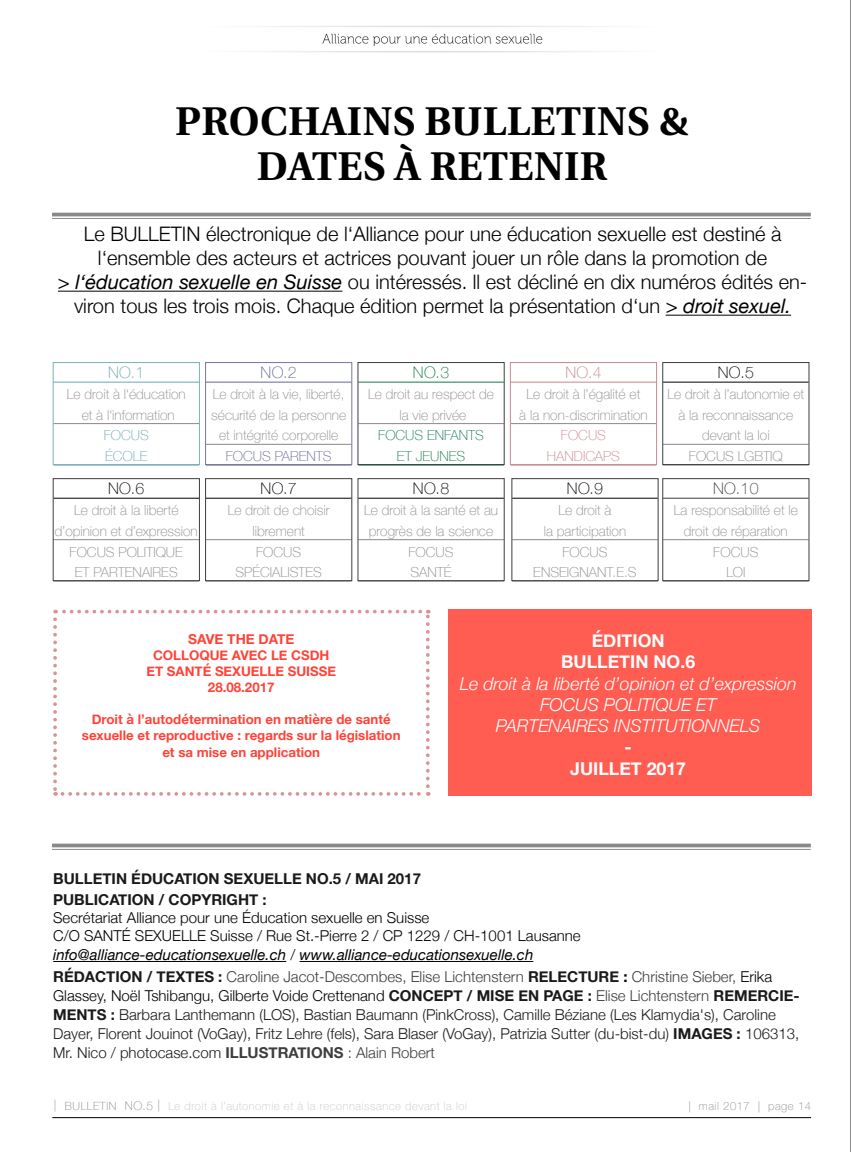
<style>
.page{position:relative;width:851px;height:1152px;background:#fff}
.page>*{position:absolute;margin:0;border:0;box-sizing:border-box;transform-origin:0 0}
.t1{font:700 40px/45px "Utopia";letter-spacing:.01em;color:#000;text-align:center}
.t2{font:300 20px/24px "Helvetica Neue";color:#000;text-align:center}
.t3{font:italic 300 17.75px/21.2px "Helvetica Neue";color:#fff;text-align:center}
.t4{font:700 17.75px/21.2px "Helvetica Neue";color:#fff;text-align:center}
.t5{font:100 15.88px "Helvetica Neue";letter-spacing:.02em;color:#000}
.t6{font:100 15.88px "Helvetica Neue";color:#3e3d40}
.t7{font:100 15.88px "Helvetica Neue";color:#6aa7b2}
.t8{font:100 15.88px "Helvetica Neue";color:#c8858f}
.t9{font:100 15.88px "Helvetica Neue";color:#15784e}
.t10{font:100 15.88px "Helvetica Neue";color:#669}
.t11{font:300 15px/18.8px "Helvetica Neue";color:#1a1a1a}
.t12{font:300 15px/18.4px "Helvetica Neue";color:#000}
.t13{font:700 15px/21.2px "Helvetica Neue";color:#1a1a1a}
.t14{font:100 13.88px/20.8px "Helvetica Neue";color:#8a8888;text-align:center}
.t15{font:100 13.88px/20.8px "Helvetica Neue";color:#15784e;text-align:center}
.t16{font:100 13.88px/20.8px "Helvetica Neue";color:#c8858f;text-align:center}
.t17{font:100 13.88px "Helvetica Neue";color:#669}
.t18{font:100 13.88px/20.8px "Helvetica Neue";color:#6aa7b2}
.t19{font:700 13.75px "Helvetica Neue";color:#ff4338}
.t20{font:700 13.25px/16px "Helvetica Neue";color:#ff4338;text-align:center}
.t21{font:100 11.25px "Helvetica Neue";letter-spacing:.05em;color:#c5c4c4}
.t22{font:100 11.25px "Helvetica Neue";letter-spacing:.05em;color:#8a8888}
.s1{font-weight:400;font-style:italic}
.s2{font-weight:700}
.s3{color:#3e3d40}
.s4{font-weight:700;color:#000}
.s5{color:#000}
.s6{font-weight:700;color:#3e3d40}
.s7{font-size:11.88px;color:#8a8888}
.s8{color:#8a8888}
</style>
<div class="page">
<img style="left:259px;top:26px;width:347px;height:27px">
<hr style="left:52px;top:1117px;width:759px;height:1px;background:#000">
<hr style="left:850px;top:0;width:1px;height:1152px;background:#1a1a1a">
<hr style="left:53px;top:961px;width:233px;height:1px;background:#000">
<hr style="left:299px;top:961px;width:234px;height:1px;background:#000">
<svg style="left:52px;top:843px;width:758px;height:4px;background:#9c9a9a"></svg>
<hr style="left:52px;top:849px;width:758px;height:1px;background:#8a8888">
<hr style="left:53px;top:382px;width:146px;height:1px;background:#6aa7b2">
<hr style="left:53px;top:423px;width:146px;height:1px;background:#8a8888">
<hr style="left:53px;top:465px;width:146px;height:1px;background:#6aa7b2">
<div style="left:53px;top:362px;width:147px;height:103px;border:1px solid #79b0ba"></div>
<hr style="left:53px;top:498px;width:146px;height:1px;background:#000">
<hr style="left:53px;top:539px;width:146px;height:1px;background:#8a8888">
<hr style="left:53px;top:581px;width:146px;height:1px;background:#8a8888">
<div style="left:53px;top:478px;width:147px;height:103px;border:1px solid #3e3d40"></div>
<hr style="left:510px;top:382px;width:146px;height:1px;background:#c8858f">
<hr style="left:510px;top:423px;width:146px;height:1px;background:#8a8888">
<hr style="left:510px;top:465px;width:146px;height:1px;background:#c8858f">
<div style="left:510px;top:362px;width:146px;height:103px;border:1px solid #c98892"></div>
<hr style="left:512px;top:498px;width:145px;height:1px;background:#000">
<hr style="left:512px;top:539px;width:145px;height:1px;background:#8a8888">
<hr style="left:512px;top:581px;width:145px;height:1px;background:#8a8888">
<div style="left:511px;top:478px;width:147px;height:103px;border:1px solid #3e3d40"></div>
<hr style="left:358px;top:382px;width:146px;height:1px;background:#15784e">
<hr style="left:358px;top:423px;width:146px;height:1px;background:#8a8888">
<hr style="left:358px;top:465px;width:146px;height:1px;background:#15784e">
<div style="left:357px;top:362px;width:147px;height:103px;border:1px solid #3e3d40"></div>
<hr style="left:358px;top:498px;width:146px;height:1px;background:#000">
<hr style="left:358px;top:539px;width:146px;height:1px;background:#8a8888">
<hr style="left:358px;top:581px;width:146px;height:1px;background:#8a8888">
<div style="left:357px;top:478px;width:147px;height:103px;border:1px solid #3e3d40"></div>
<hr style="left:206px;top:382px;width:145px;height:1px;background:#669">
<hr style="left:206px;top:444px;width:145px;height:1px;background:#8a8888">
<hr style="left:206px;top:465px;width:145px;height:1px;background:#669">
<div style="left:205px;top:362px;width:147px;height:103px;border:1px solid #7575a3"></div>
<hr style="left:206px;top:498px;width:145px;height:1px;background:#000">
<hr style="left:206px;top:539px;width:145px;height:1px;background:#8a8888">
<hr style="left:206px;top:581px;width:145px;height:1px;background:#8a8888">
<div style="left:205px;top:478px;width:147px;height:103px;border:1px solid #3e3d40"></div>
<hr style="left:52px;top:213px;width:758px;height:3px;background:#8a8888">
<hr style="left:52px;top:218px;width:758px;height:1px;background:#8a8888">
<div style="left:448px;top:610px;width:363px;height:185px;background:#ff5c52"></div>
<svg style="left:53px;top:610px;width:376px;height:185px"></svg>
<hr style="left:58px;top:291px;width:284px;height:1px;background:#000">
<hr style="left:665px;top:315px;width:126px;height:1px;background:#000">
<hr style="left:663px;top:382px;width:145px;height:1px;background:#000">
<hr style="left:663px;top:444px;width:145px;height:1px;background:#8a8888">
<hr style="left:663px;top:465px;width:145px;height:1px;background:#8a8888">
<div style="left:662px;top:362px;width:147px;height:103px;border:1px solid #3e3d40"></div>
<hr style="left:663px;top:498px;width:145px;height:1px;background:#3e3d40">
<hr style="left:663px;top:539px;width:145px;height:1px;background:#8a8888">
<hr style="left:663px;top:581px;width:145px;height:1px;background:#8a8888">
<div style="left:662px;top:478px;width:147px;height:103px;border:1px solid #3e3d40"></div>
<h1 class="t1" style="left:175px;top:99px;width:515px">PROCHAINS BULLETINS &amp;<br>DATES À RETENIR</h1>
<p class="t2" style="left:58px;top:220px;width:750px">Le BULLETIN électronique de l‘Alliance pour une éducation sexuelle est destiné à l‘ensemble des acteurs et actrices pouvant jouer un rôle dans la promotion de<br><span class="s1">&gt; l‘éducation sexuelle en Suisse</span> ou intéressés. ll est décliné en dix numéros édités en&shy;viron tous les trois mois. Chaque édition permet la présentation d‘un <span class="s1">&gt; droit sexuel.</span></p>
<p class="t7" style="left:108px;top:360px;width:38px">NO.1</p>
<p class="t14" style="left:67px;top:383px;width:120px">Le droit à l‘éducation et à l‘information</p>
<p class="t18" style="left:104px;top:424px;width:47px">FOCUS<br>ÉCOLE</p>
<p class="t5" style="left:108px;top:476px;width:38px">NO.6</p>
<p class="t14" style="left:55px;top:499px;width:144px">Le droit à la liberté d’opinion et d’expression<br>FOCUS POLITIQUE<br>ET PARTENAIRES</p>
<p class="t10" style="left:260px;top:360px;width:38px">NO.2</p>
<p class="t14" style="left:211px;top:383px;width:136px">Le droit à la vie, liberté, sécurité de la personne et intégrité corporelle</p>
<p class="t17" style="left:226px;top:446px;width:107px">FOCUS PARENTS</p>
<p class="t5" style="left:260px;top:476px;width:38px">NO.7</p>
<p class="t14" style="left:228px;top:499px;width:103px">Le droit de choisir librement<br>FOCUS<br>SPÉCIALISTES</p>
<p class="t9" style="left:413px;top:360px;width:38px">NO.3</p>
<p class="t14" style="left:368px;top:383px;width:127px">Le droit au respect de la vie privée</p>
<p class="t15" style="left:378px;top:424px;width:107px">FOCUS ENFANTS<br>ET JEUNES</p>
<p class="t5" style="left:413px;top:476px;width:38px">NO.8</p>
<p class="t14" style="left:364px;top:499px;width:135px">Le droit à la santé et au progrès de la science<br>FOCUS<br>SANTÉ</p>
<p class="t8" style="left:565px;top:360px;width:38px">NO.4</p>
<p class="t14" style="left:519px;top:383px;width:130px">Le droit à l’égalité et<br>à la non-discrimination</p>
<p class="t16" style="left:547px;top:424px;width:74px">FOCUS<br>HANDICAPS</p>
<p class="t5" style="left:566px;top:476px;width:38px">NO.9</p>
<p class="t14" style="left:533px;top:499px;width:105px">Le droit à<br>la participation<br>FOCUS<br>ENSEIGNANT.E.S</p>
<p class="t5" style="left:717px;top:360px;width:38px">NO.5</p>
<p class="t14" style="left:667px;top:383px;width:138px">Le droit à l’autonomie et à la reconnaissance devant la loi<br>FOCUS LGBTIQ</p>
<p class="t6" style="left:713px;top:476px;width:47px">NO.10</p>
<p class="t14" style="left:673px;top:499px;width:126px">La responsabilité et le droit de réparation<br>FOCUS<br>LOI</p>
<p class="t19" style="left:188px;top:628px;width:108px">SAVE THE DATE</p>
<p class="t20" style="left:146px;top:648px;width:191px">COLLOQUE AVEC LE CSDH<br>ET SANTÉ SEXUELLE SUISSE<br>28.08.2017</p>
<p class="t20" style="left:82px;top:711px;width:320px">Droit à l’autodétermination en matière de santé sexuelle et reproductive : regards sur la législation et sa mise en application</p>
<p class="t4" style="left:561px;top:630px;width:135px">ÉDITION<br>BULLETIN NO.6</p>
<p class="t3" style="left:459px;top:671px;width:338px">Le droit à la liberté d’opinion et d’expression<br>FOCUS POLITIQUE ET<br>PARTENAIRES INSTITUTIONNELS</p>
<p class="t4" style="left:570px;top:737px;width:117px">-<br>JUILLET 2017</p>
<p class="t13" style="left:53px;top:868px;width:369px">BULLETIN ÉDUCATION SEXUELLE NO.5 / MAI 2017<br>PUBLICATION / COPYRIGHT :</p>
<p class="t12" style="left:53px;top:907px;width:529px">Secrétariat Alliance pour une Éducation sexuelle en Suisse<br>C/O SANTÉ SEXUELLE Suisse / Rue St.-Pierre 2 / CP 1229 / CH-1001 Lausanne <span class="s1">info@alliance-educationsexuelle.ch</span> / <span class="s1">www.alliance-educationsexuelle.ch</span></p>
<p class="t11" style="left:53px;top:966px;width:747px"><span class="s2">RÉDACTION / TEXTES :</span> <span class="s3">Caroline Jacot-Descombes, Elise Lichtenstern</span> <span class="s2">RELECTURE</span> <span class="s4">:</span> <span class="s3">Christine Sieber,</span> <span class="s5">Erika Glassey, Noël Tshibangu, Gilberte Voide Crettenand</span> <span class="s2">CONCEPT / MISE EN PAGE :</span> <span class="s3">Elise Lichtenstern</span> <span class="s2">REMERCIE-MENTS :</span> Barbara Lanthemann (LOS), Bastian Baumann (PinkCross), Camille Béziane (Les Klamydia's), Caroline Dayer, Florent Jouinot (VoGay), Fritz Lehre (fels), Sara Blaser (VoGay), Patrizia Sutter (du-bist-du) <span class="s2">IMAGES :</span> 106313, Mr. Nico / photocase.com <span class="s6">ILLUSTRATIONS</span> <span class="s3">: Alain Robert</span></p>
<p class="t21" style="left:54px;top:1097px;width:414px"><span class="s7">|</span> <span class="s8">BULLETIN</span> <span class="s7">NO.5 |</span> Le droit à l’autonomie et à la reconnaissance devant la loi</p>
<p class="t22" style="left:688px;top:1097px;width:124px">| mail 2017 | page 14</p>
</div>
